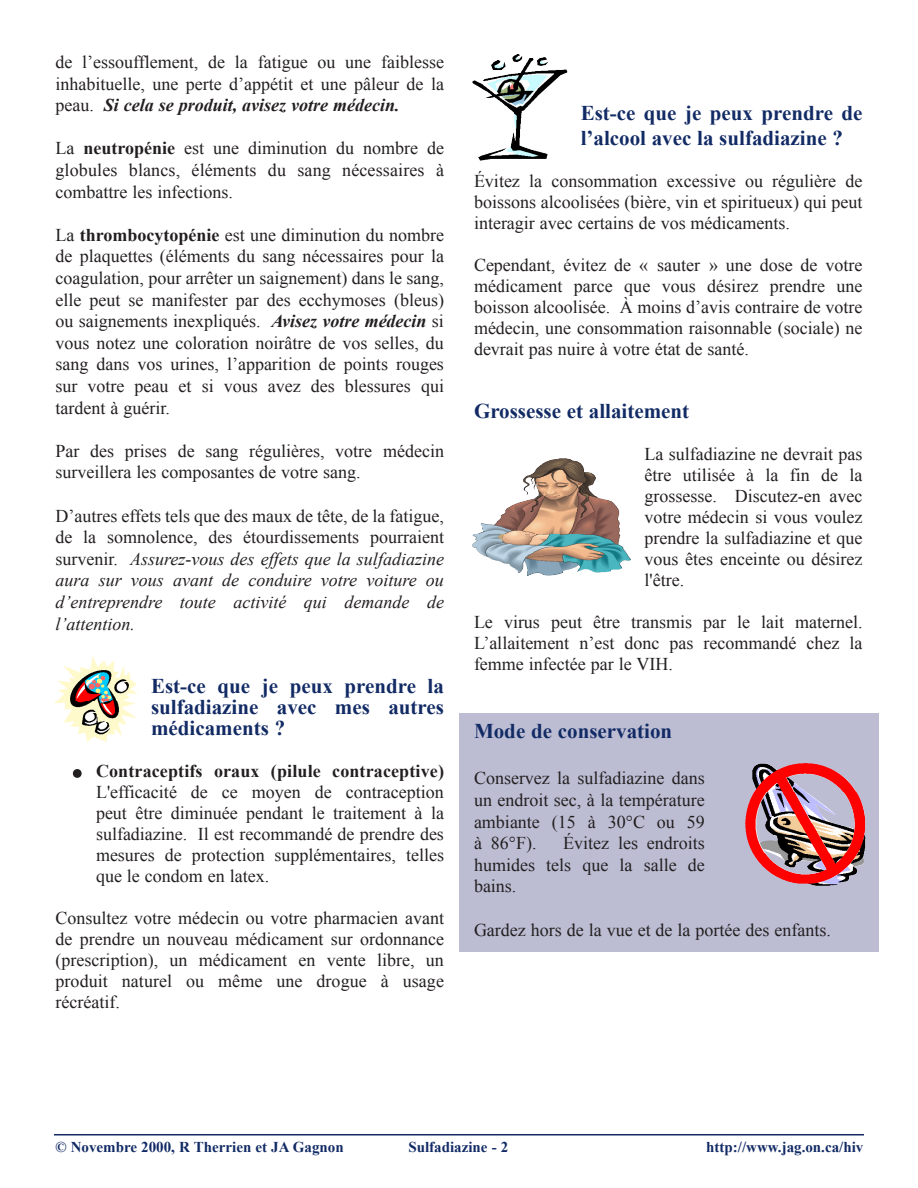
<style>
.page{position:relative;width:918px;height:1188px;background:#fff}
.page>*{position:absolute;margin:0;border:0;box-sizing:border-box;transform-origin:0 0}
.t1{font:700 54px "Times New Roman";color:#231f20}
.t2{font:700 21px/21px "Times New Roman";color:#122b65;text-align:justify}
.t3{font:18px/21px "Times New Roman";color:#231f20;text-align:justify}
.t4{font:italic 18px/21.6px "Times New Roman";color:#231f20;text-align:justify}
.t5{font:700 15px "Times New Roman";color:#122b65}
.s1{font-weight:700;font-style:italic}
.s2{font-weight:700}
.s3{font-style:normal}
</style>
<div class="page">
<hr style="left:54px;top:1134px;width:810px;height:2px;background:#122b65">
<div style="left:459px;top:713px;width:420px;height:239px;background:#bcbdd3"></div>
<img style="left:523px;top:458px;width:108px;height:105px">
<img style="left:754px;top:764px;width:112px;height:122px">
<img style="left:745px;top:767px;width:52px;height:117px">
<img style="left:483px;top:54px;width:84px;height:39px">
<img style="left:90px;top:656px;width:48px;height:52px">
<p class="t3" style="left:56px;top:51px;width:390px;line-height:21.6px">de l’essoufflement, de la fatigue ou une faiblesse inhabituelle, une perte d’appétit et une pâleur de la peau. <span class="s1">Si cela se produit, avisez votre médecin.</span></p>
<p class="t3" style="left:56px;top:137px;width:390px;line-height:21.6px">La <span class="s2">neutropénie</span> est une diminution du nombre de globules blancs, éléments du sang nécessaires à combattre les infections.</p>
<p class="t3" style="left:56px;top:224px;width:390px;line-height:21.6px">La <span class="s2">thrombocytopénie</span> est une diminution du nombre de plaquettes (éléments du sang nécessaires pour la coagulation, pour arrêter un saignement) dans le sang, elle peut se manifester par des ecchymoses (bleus) ou saignements inexpliqués. <span class="s1">Avisez votre médecin</span> si vous notez une coloration noirâtre de vos selles, du sang dans vos urines, l’apparition de points rouges sur votre peau et si vous avez des blessures qui tardent à guérir.</p>
<p class="t3" style="left:56px;top:440px;width:390px;line-height:21.6px">Par des prises de sang régulières, votre médecin surveillera les composantes de votre sang.</p>
<p class="t4" style="left:56px;top:504px;width:390px"><span class="s3">D’autres effets tels que des maux de tête, de la fatigue, de la somnolence, des étourdissements pourraient survenir.</span> Assurez-vous des effets que la sulfadiazine aura sur vous avant de conduire votre voiture ou d’entreprendre toute activité qui demande de l’attention.</p>
<p class="t2" style="left:151px;top:675px;width:294px">Est-ce que je peux prendre la sulfadiazine avec mes autres médicaments ?</p>
<p class="t1" style="left:70px;top:722px;width:15px">.</p>
<p class="t3" style="left:96px;top:760px;width:350px"><span class="s2">Contraceptifs oraux (pilule contraceptive)<br></span>L'efficacité de ce moyen de contraception peut être diminuée pendant le traitement à la sulfadiazine. Il est recommandé de prendre des mesures de protection supplémentaires, telles que le condom en latex.</p>
<p class="t3" style="left:56px;top:907px;width:390px">Consultez votre médecin ou votre pharmacien avant de prendre un nouveau médicament sur ordonnance (prescription), un médicament en vente libre, un produit naturel ou même une drogue à usage récréatif.</p>
<p class="t2" style="left:581px;top:100px;width:283px;line-height:25.2px">Est-ce que je peux prendre de l’alcool avec la sulfadiazine ?</p>
<p class="t3" style="left:474px;top:171px;width:390px">Évitez la consommation excessive ou régulière de boissons alcoolisées (bière, vin et spiritueux) qui peut interagir avec certains de vos médicaments.</p>
<p class="t3" style="left:474px;top:255px;width:390px">Cependant, évitez de « sauter » une dose de votre médicament parce que vous désirez prendre une boisson alcoolisée. À moins d’avis contraire de votre médecin, une consommation raisonnable (sociale) ne devrait pas nuire à votre état de santé.</p>
<p class="t2" style="left:474px;top:400px;width:217px">Grossesse et allaitement</p>
<p class="t3" style="left:644px;top:444px;width:220px">La sulfadiazine ne devrait pas être utilisée à la fin de la grossesse. Discutez-en avec votre médecin si vous voulez prendre la sulfadiazine et que vous êtes enceinte ou désirez l'être.</p>
<p class="t3" style="left:474px;top:612px;width:390px">Le virus peut être transmis par le lait maternel.<br>L’allaitement n’est donc pas recommandé chez la femme infectée par le VIH.</p>
<p class="t2" style="left:474px;top:719px;width:200px">Mode de conservation</p>
<p class="t3" style="left:474px;top:767px;width:232px;line-height:21.6px">Conservez la sulfadiazine dans un endroit sec, à la température ambiante (15 à 30°C ou 59 à 86°F).</p>
<p class="t3" style="left:474px;top:832px;width:232px;line-height:21.6px;text-indent:89px">Évitez les endroits humides tels que la salle de bains.</p>
<p class="t3" style="left:474px;top:919px;width:358px">Gardez hors de la vue et de la portée des enfants.</p>
<p class="t5" style="left:56px;top:1137px;width:290px">© Novembre 2000, R Therrien et JA Gagnon</p>
<p class="t5" style="left:408px;top:1137px;width:101px">Sulfadiazine - 2</p>
<p class="t5" style="left:706px;top:1137px;width:159px">http://www.jag.on.ca/hiv</p>
</div>
